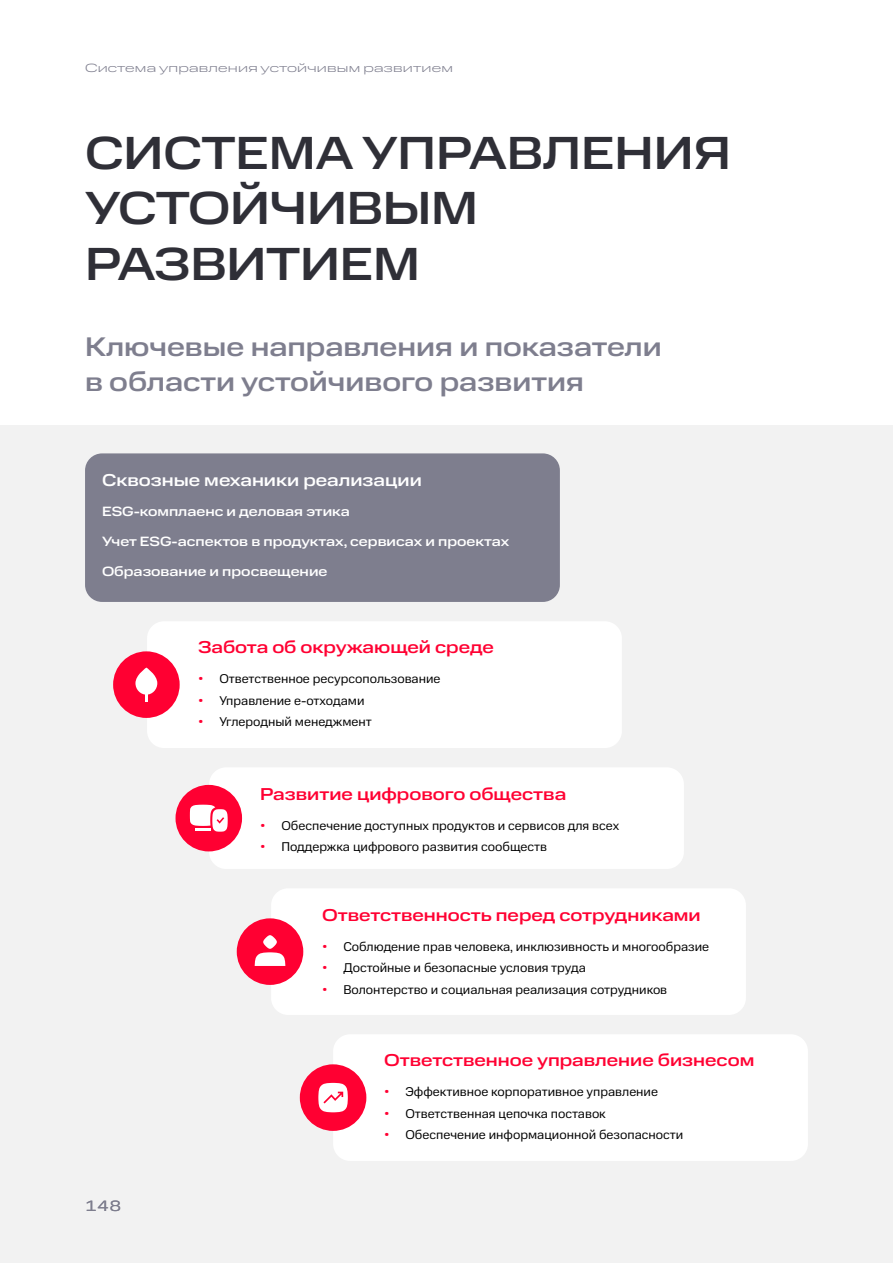
<style>
.page{position:relative;width:893px;height:1263px;background:#fff}
.page>*{position:absolute;margin:0;border:0;box-sizing:border-box;transform-origin:0 0}
.t1{font:500 46.5px/55.8px "MTS Wide";letter-spacing:-.005em;color:#2f2f37}
.t2{font:500 27px/34.5px "MTS Wide";color:#7e7e8e}
.t3{font:500 17.25px "MTS Wide";color:#ff0032}
.t4{font:500 17.25px "MTS Wide";color:#fff}
.t5{font:15px "MTS Wide";color:#7e7e8e}
.t6{font:500 13.5px "MTS Wide";color:#fff}
.t7{font:12.75px "MTS Text";color:#000}
.t8{font:300 12px "MTS Ultra Extended";letter-spacing:.02em;color:#7e7e8e}
.s1{color:#ff0032}
</style>
<div class="page">
<div style="left:0;top:425px;width:893px;height:838px;background:#f2f2f2"></div>
<div style="left:147px;top:621px;width:475px;height:127px;background:#fff;border-radius:17px"></div>
<div style="left:209px;top:767px;width:475px;height:102px;background:#fff;border-radius:17px"></div>
<div style="left:271px;top:888px;width:475px;height:127px;background:#fff;border-radius:17px"></div>
<div style="left:333px;top:1034px;width:475px;height:127px;background:#fff;border-radius:17px"></div>
<div style="left:85px;top:453px;width:475px;height:149px;background:#7e7e8e;border-radius:17px"></div>
<div style="left:113px;top:651px;width:67px;height:67px;background:#ff0032;border-radius:50%"></div>
<div style="left:176px;top:785px;width:66px;height:66px;background:#ff0032;border-radius:50%"></div>
<div style="left:237px;top:918px;width:66px;height:67px;background:#ff0032;border-radius:50%"></div>
<div style="left:300px;top:1064px;width:66px;height:67px;background:#ff0032;border-radius:50%"></div>
<svg style="left:135px;top:668px;width:22px;height:27px"></svg>
<hr style="left:145px;top:683px;width:3px;height:19px;background:#fff">
<svg style="left:190px;top:805px;width:38px;height:27px"></svg>
<svg style="left:255px;top:935px;width:30px;height:31px"></svg>
<svg style="left:318px;top:1083px;width:30px;height:29px"></svg>
<p class="t8" style="left:85px;top:61px;width:369px">Система управления устойчивым развитием</p>
<h1 class="t1" style="left:85px;top:124px;width:647px">СИСТЕМА УПРАВЛЕНИЯ<br>УСТОЙЧИВЫМ<br>РАЗВИТИЕМ</h1>
<h2 class="t2" style="left:85px;top:330px;width:578px">Ключевые направления и показатели в области устойчивого развития</h2>
<h3 class="t4" style="left:102px;top:470px;width:321px">Сквозные механики реализации</h3>
<p class="t6" style="left:102px;top:503px;width:249px">ESG-комплаенс и деловая этика</p>
<p class="t6" style="left:102px;top:533px;width:409px">Учет ESG-аспектов в продуктах, сервисах и проектах</p>
<p class="t6" style="left:102px;top:563px;width:227px">Образование и просвещение</p>
<h3 class="t3" style="left:198px;top:638px;width:297px">Забота об окружающей среде</h3>
<p class="t7" style="left:198px;top:672px;width:244px"><span class="s1">•</span> Ответственное ресурсопользование</p>
<p class="t7" style="left:198px;top:693px;width:168px"><span class="s1">•</span> Управление e-отходами</p>
<p class="t7" style="left:198px;top:715px;width:175px"><span class="s1">•</span> Углеродный менеджмент</p>
<h3 class="t3" style="left:260px;top:784px;width:308px">Развитие цифрового общества</h3>
<p class="t7" style="left:260px;top:818px;width:361px"><span class="s1">•</span> Обеспечение доступных продуктов и сервисов для всех</p>
<p class="t7" style="left:260px;top:839px;width:289px"><span class="s1">•</span> Поддержка цифрового развития сообществ</p>
<h3 class="t3" style="left:322px;top:905px;width:380px">Ответственность перед сотрудниками</h3>
<p class="t7" style="left:322px;top:939px;width:389px"><span class="s1">•</span> Соблюдение прав человека, инклюзивность и многообразие</p>
<p class="t7" style="left:322px;top:960px;width:265px"><span class="s1">•</span> Достойные и безопасные условия труда</p>
<p class="t7" style="left:322px;top:982px;width:347px"><span class="s1">•</span> Волонтерство и социальная реализация сотрудников</p>
<p class="t5" style="left:85px;top:1198px;width:38px">148</p>
<h3 class="t3" style="left:384px;top:1051px;width:372px">Ответственное управление бизнесом</h3>
<p class="t7" style="left:384px;top:1085px;width:275px"><span class="s1">•</span> Эффективное корпоративное управление</p>
<p class="t7" style="left:384px;top:1106px;width:223px"><span class="s1">•</span> Ответственная цепочка поставок</p>
<p class="t7" style="left:384px;top:1128px;width:301px"><span class="s1">•</span> Обеспечение информационной безопасности</p>
</div>
